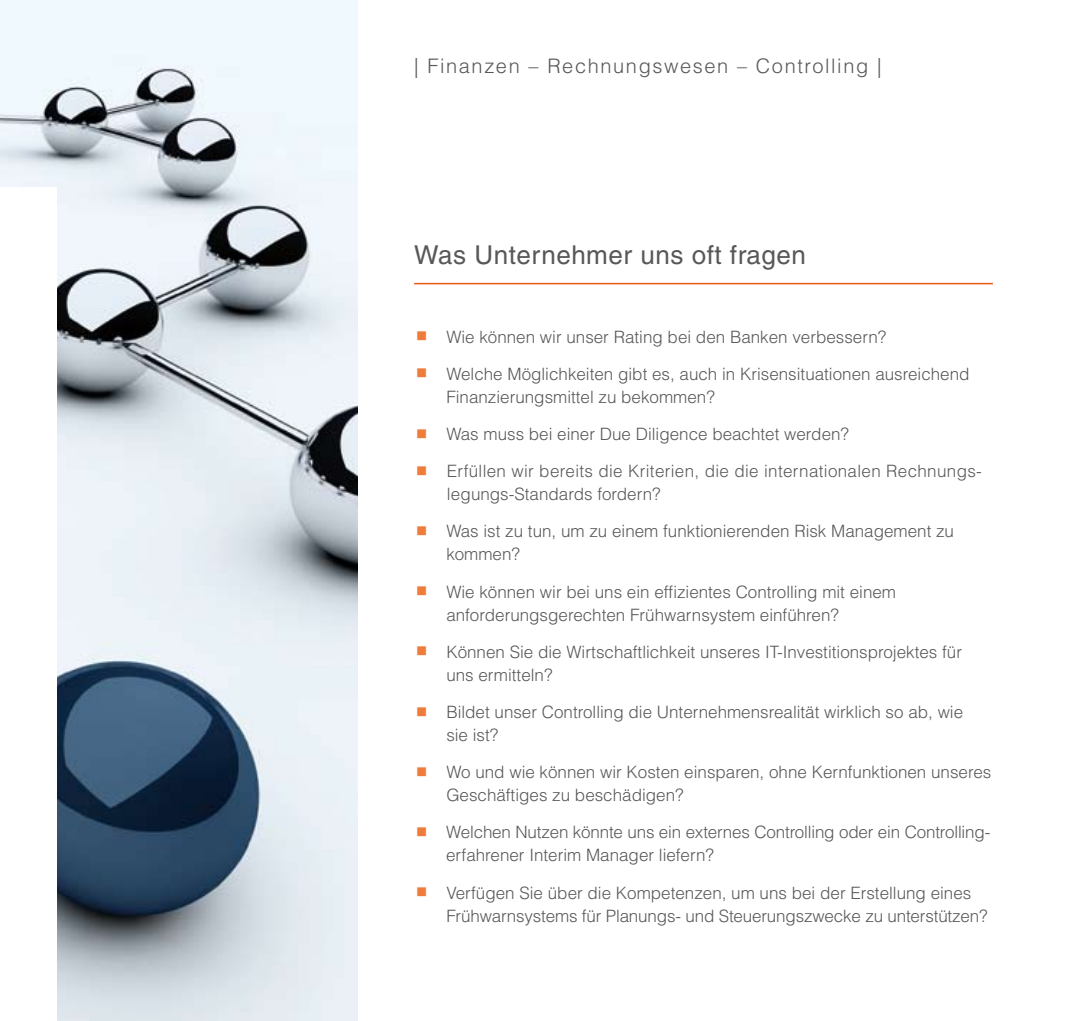
<style>
.page{position:relative;width:1078px;height:1021px;background:#fff}
.page>*{position:absolute;margin:0;border:0;box-sizing:border-box;transform-origin:0 0}
.t1{font:26px "Helvetica LT";letter-spacing:.02em;color:#58585a}
.t2{font:300 20px "Helvetica LT";letter-spacing:.08em;color:#58585a}
.t3{font:300 17px/37.2px "Helvetica LT";color:#58585a}
</style>
<div class="page">
<img style="left:0;top:0;width:357px;height:1020px">
<hr style="left:414px;top:283px;width:578px;height:1px;background:#e85911">
<div style="left:0;top:187px;width:57px;height:833px;background:#fff"></div>
<p class="t2" style="left:414px;top:53px;width:468px">| Finanzen – Rechnungswesen – Controlling |</p>
<h1 class="t1" style="left:414px;top:240px;width:393px">Was Unternehmer uns oft fragen</h1>
<p class="t3" style="left:446px;top:318px;width:524px">Wie können wir unser Rating bei den Banken verbessern?<br>Welche Möglichkeiten gibt es, auch in Krisensituationen ausreichend</p>
<p class="t3" style="left:446px;top:378px;width:537px">Finanzierungsmittel zu bekommen?<br>Was muss bei einer Due Diligence beachtet werden?<br>Erfüllen wir bereits die Kriterien, die die internationalen Rechnungs-</p>
<p class="t3" style="left:446px;top:475px;width:509px">legungs-Standards fordern?<br>Was ist zu tun, um zu einem funktionierenden Risk Management zu</p>
<p class="t3" style="left:446px;top:535px;width:451px">kommen?<br>Wie können wir bei uns ein effizientes Controlling mit einem</p>
<p class="t3" style="left:446px;top:595px;width:517px">anforderungsgerechten Frühwarnsystem einführen?<br>Können Sie die Wirtschaftlichkeit unseres IT-Investitionsprojektes für</p>
<p class="t3" style="left:446px;top:656px;width:518px">uns ermitteln?<br>Bildet unser Controlling die Unternehmensrealität wirklich so ab, wie</p>
<p class="t3" style="left:446px;top:716px;width:546px">sie ist?<br>Wo und wie können wir Kosten einsparen, ohne Kernfunktionen unseres</p>
<p class="t3" style="left:446px;top:776px;width:545px">Geschäftiges zu beschädigen?<br>Welchen Nutzen könnte uns ein externes Controlling oder ein Controlling-</p>
<p class="t3" style="left:446px;top:836px;width:526px">erfahrener Interim Manager liefern?<br>Verfügen Sie über die Kompetenzen, um uns bei der Erstellung eines</p>
<p class="t3" style="left:446px;top:896px;width:542px">Frühwarnsystems für Planungs- und Steuerungszwecke zu unterstützen?</p>
</div>
